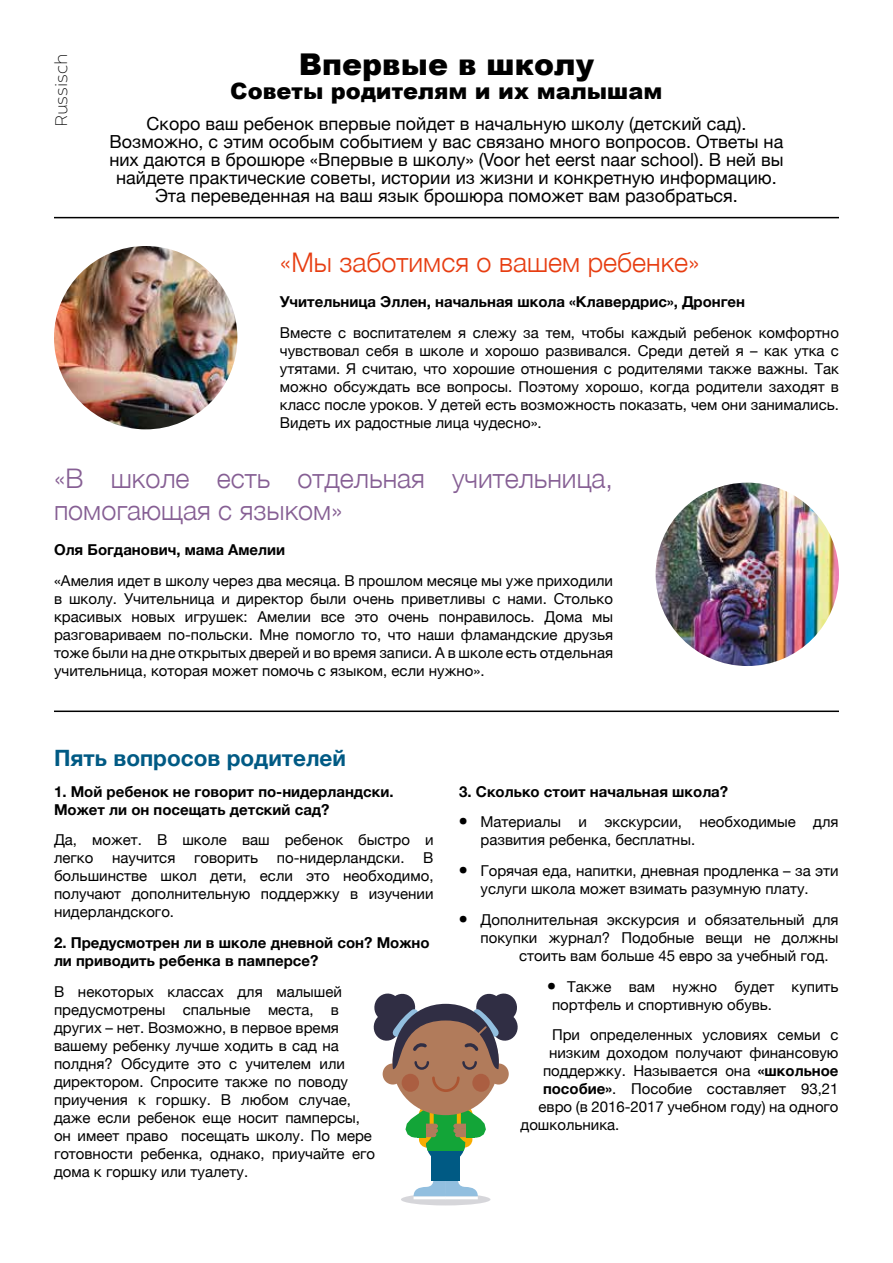
<style>
.page{position:relative;width:893px;height:1263px;background:#fff}
.page>*{position:absolute;margin:0;border:0;box-sizing:border-box;transform-origin:0 0}
.t1{font:900 30px "Arial";color:#000}
.t2{font:300 27px/32.4px "Helvetica Neue";color:#865f94}
.t3{font:300 27px "Helvetica Neue";color:#e73d11}
.t4{font:900 22.5px "Arial";color:#000}
.t5{font:700 22.5px "Helvetica Neue";color:#005a84}
.t6{font:18px/18px "Helvetica Neue";color:#000;text-align:center}
.t7{font:100 18px "Brocha";color:#000}
.t8{font:15px/18px "Helvetica Neue";color:#000;text-align:justify}
.t9{font:700 15px/18px "Helvetica Neue";color:#000}
.s1{font-family:"Gentona";font-weight:800;font-size:22.5px}
.s2{font-weight:700}
</style>
<div class="page">
<svg style="left:401px;top:1193px;width:89px;height:12px"></svg>
<hr style="left:414px;top:1196px;width:32px;height:3px;background:#fff">
<hr style="left:445px;top:1196px;width:33px;height:3px;background:#fff">
<svg style="left:414px;top:1181px;width:64px;height:15px"></svg>
<svg style="left:428px;top:1151px;width:36px;height:12px"></svg>
<div style="left:432px;top:1152px;width:28px;height:29px;background:#005a84"></div>
<svg style="left:373px;top:993px;width:145px;height:158px"></svg>
<img style="left:54px;top:246px;width:183px;height:183px;border-radius:92px">
<img style="left:656px;top:483px;width:183px;height:183px;border-radius:92px">
<hr style="left:54px;top:217px;width:785px;height:1px;background:#000">
<hr style="left:54px;top:710px;width:785px;height:2px;background:#000">
<p class="t7" style="left:51px;top:127px;width:75px;rotate:-90deg">Russisch</p>
<h1 class="t1" style="left:299px;top:43px;width:297px">Впервые в школу</h1>
<h3 class="t4" style="left:230px;top:75px;width:434px">Советы родителям и их малышам</h3>
<p class="t6" style="left:109px;top:116px;width:676px">Скоро ваш ребенок впервые пойдет в начальную школу (детский сад).<br>Возможно, с этим особым событием у вас связано много вопросов. Ответы на них даются в брошюре «Впервые в школу» (Voor het eerst naar school). В ней вы найдете практические советы, истории из жизни и конкретную информацию.<br>Эта переведенная на ваш язык брошюра поможет вам разобраться.</p>
<h2 class="t3" style="left:280px;top:241px;width:421px">«Мы заботимся о вашем ребенке»</h2>
<p class="t9" style="left:280px;top:293px;width:467px">Учительница Эллен, начальная школа «Клавердрис», Дронген</p>
<p class="t8" style="left:280px;top:324px;width:561px">Вместе с воспитателем я слежу за тем, чтобы каждый ребенок комфортно чувствовал себя в школе и хорошо развивался. Среди детей я – как утка с утятами. Я считаю, что хорошие отношения с родителями также важны. Так можно обсуждать все вопросы. Поэтому хорошо, когда родители заходят в класс после уроков. У детей есть возможность показать, чем они занимались.<br>Видеть их радостные лица чудесно».</p>
<h2 class="t2" style="left:54px;top:460px;width:561px">«В школе есть отдельная учительница, помогающая с языком»</h2>
<p class="t9" style="left:54px;top:541px;width:233px">Оля Богданович, мама Амелии</p>
<p class="t8" style="left:54px;top:573px;width:561px">«Амелия идет в школу через два месяца. В прошлом месяце мы уже приходили в школу. Учительница и директор были очень приветливы с нами. Столько красивых новых игрушек: Амелии все это очень понравилось. Дома мы разговариваем по-польски. Мне помогло то, что наши фламандские друзья тоже были на дне открытых дверей и во время записи. А в школе есть отдельная учительница, которая может помочь с языком, если нужно».</p>
<h3 class="t5" style="left:54px;top:740px;width:293px">Пять вопросов родителей</h3>
<p class="t9" style="left:54px;top:783px;width:341px">1. Мой ребенок не говорит по-нидерландски.<br>Может ли он посещать детский сад?</p>
<p class="t8" style="left:54px;top:832px;width:381px">Да, может. В школе ваш ребенок быстро и легко научится говорить по-нидерландски. В большинстве школ дети, если это необходимо, получают дополнительную поддержку в изучении нидерландского.</p>
<p class="t9" style="left:54px;top:934px;width:377px">2. Предусмотрен ли в школе дневной сон? Можно ли приводить ребенка в памперсе?</p>
<p class="t8" style="left:54px;top:983px;width:322px;text-align:left">В некоторых классах для малышей предусмотрены спальные места, в других – нет. Возможно, в первое время вашему ребенку лучше ходить в сад на полдня? Обсудите это с учителем или директором. Спросите также по поводу приучения к горшку. В любом случае, даже если ребенок еще носит памперсы, он имеет право посещать школу. По мере готовности ребенка, однако, приучайте его дома к горшку или туалету.</p>
<p class="t9" style="left:459px;top:783px;width:270px">3. Сколько стоит начальная школа?</p>
<p class="t8" style="left:480px;top:814px;width:360px;text-indent:-21px"><span class="s1">•</span> Материалы и экскурсии, необходимые для развития ребенка, бесплатны.</p>
<p class="t8" style="left:459px;top:863px;width:381px;text-align:center"><span class="s1">•</span> Горячая еда, напитки, дневная продленка – за эти услуги школа может взимать разумную плату.</p>
<p class="t8" style="left:459px;top:911px;width:381px"><span class="s1">•</span> Дополнительная экскурсия и обязательный для</p>
<p class="t8" style="left:480px;top:929px;width:360px">покупки журнал? Подобные вещи не должны</p>
<p class="t8" style="left:519px;top:947px;width:311px">стоить вам больше 45 евро за учебный год.</p>
<p class="t8" style="left:552px;top:978px;width:288px;text-indent:-5px"><span class="s1">•</span> Также вам нужно будет купить портфель и спортивную обувь.</p>
<p class="t8" style="left:552px;top:1027px;width:288px">При определенных условиях семьи с</p>
<p class="t8" style="left:549px;top:1045px;width:291px">низким доходом получают финансовую</p>
<p class="t8" style="left:543px;top:1063px;width:297px">поддержку. Называется она <span class="s2">«школьное</span></p>
<p class="t8" style="left:543px;top:1081px;width:297px"><span class="s2">пособие»</span>. Пособие составляет 93,21</p>
<p class="t8" style="left:539px;top:1099px;width:301px">евро (в 2016-2017 учебном году) на одного</p>
<p class="t8" style="left:521px;top:1117px;width:100px">дошкольника.</p>
</div>
